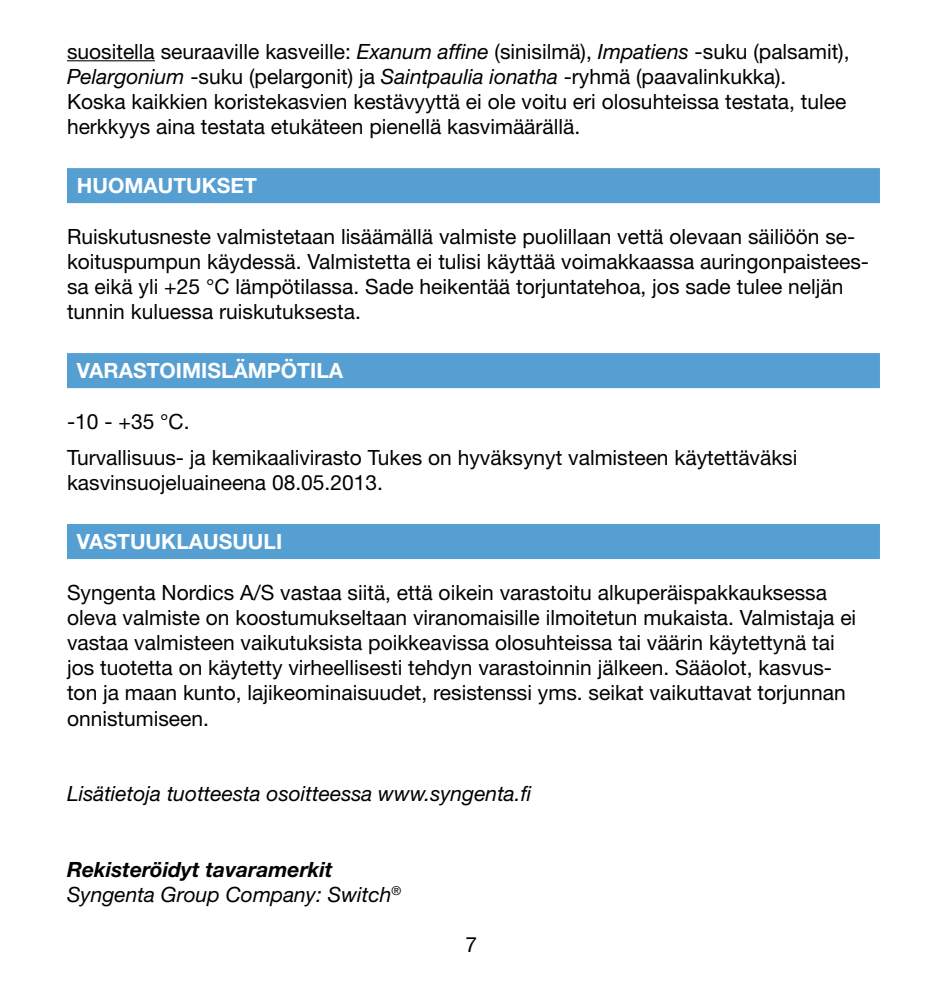
<style>
.page{position:relative;width:943px;height:993px;background:#fff}
.page>*{position:absolute;margin:0;border:0;box-sizing:border-box;transform-origin:0 0}
.t1{font:21px/25.2px "Helvetica Neue LT Std";color:#000}
.t2{font:italic 21px/25.2px "Helvetica Neue LT Std";color:#000}
.t3{font:700 21px "Helvetica Neue LT Std";color:#fff}
.s1{font-style:italic}
.s2{font-weight:700}
</style>
<div class="page">
<hr style="left:67px;top:60px;width:88px;height:1px;background:#000">
<div style="left:67px;top:168px;width:813px;height:35px;background:#559fd3"></div>
<div style="left:67px;top:353px;width:813px;height:35px;background:#559fd3"></div>
<div style="left:67px;top:524px;width:813px;height:35px;background:#559fd3"></div>
<p class="t1" style="left:67px;top:38px;width:784px">suositella seuraaville kasveille: <span class="s1">Exanum affine</span> (sinisilmä), <span class="s1">Impatiens</span> -suku (palsamit), <span class="s1">Pelargonium</span> -suku (pelargonit) ja <span class="s1">Saintpaulia ionatha</span> -ryhmä (paavalinkukka).<br>Koska kaikkien koristekasvien kestävyyttä ei ole voitu eri olosuhteissa testata, tulee herkkyys aina testata etukäteen pienellä kasvimäärällä.</p>
<p class="t3" style="left:77px;top:173px;width:182px">HUOMAUTUKSET</p>
<p class="t1" style="left:67px;top:223px;width:803px">Ruiskutusneste valmistetaan lisäämällä valmiste puolillaan vettä olevaan säiliöön se&shy;koituspumpun käydessä. Valmistetta ei tulisi käyttää voimakkaassa auringonpaistees&shy;sa eikä yli +25 °C lämpötilassa. Sade heikentää torjuntatehoa, jos sade tulee neljän tunnin kuluessa ruiskutuksesta.</p>
<p class="t3" style="left:77px;top:357px;width:268px">VARASTOIMISLÄMPÖTILA</p>
<p class="t1" style="left:67px;top:402px;width:732px;line-height:36.4px">-10 - +35 °C.<br>Turvallisuus- ja kemikaalivirasto Tukes on hyväksynyt valmisteen käytettäväksi</p>
<p class="t1" style="left:67px;top:469px;width:317px">kasvinsuojeluaineena 08.05.2013.</p>
<p class="t3" style="left:77px;top:528px;width:207px">VASTUUKLAUSUULI</p>
<p class="t1" style="left:67px;top:579px;width:790px">Syngenta Nordics A/S vastaa siitä, että oikein varastoitu alkuperäispakkauksessa oleva valmiste on koostumukseltaan viranomaisille ilmoitetun mukaista. Valmistaja ei vastaa valmisteen vaikutuksista poikkeavissa olosuhteissa tai väärin käytettynä tai jos tuotetta on käytetty virheellisesti tehdyn varastoinnin jälkeen. Sääolot, kasvus&shy;ton ja maan kunto, lajikeominaisuudet, resistenssi yms. seikat vaikuttavat torjunnan onnistumiseen.</p>
<p class="t2" style="left:67px;top:780px;width:466px">Lisätietoja tuotteesta osoitteessa www.syngenta.fi</p>
<p class="t2" style="left:67px;top:856px;width:336px"><span class="s2">Rekisteröidyt tavaramerkit<br></span>Syngenta Group Company: Switch<sup>®</sup></p>
<p class="t1" style="left:465px;top:930px;width:13px">7</p>
</div>
